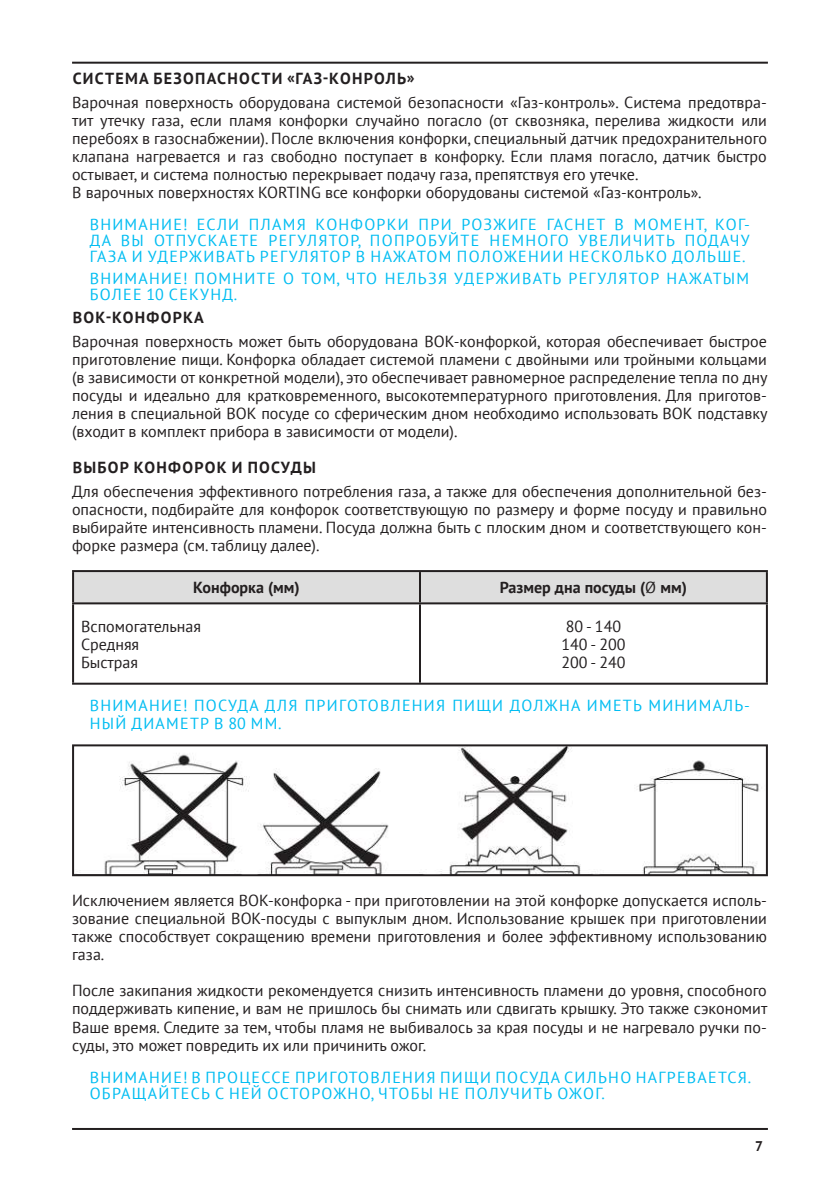
<style>
.page{position:relative;width:840px;height:1191px;background:#fff}
.page>*{position:absolute;margin:0;border:0;box-sizing:border-box;transform-origin:0 0}
.t1{font:16px/18px "PT Sans";color:#231f20;text-align:justify}
.t2{font:16px/16px "PT Sans";letter-spacing:.08em;color:#01bdf2}
.t3{font:700 16px "PT Sans";letter-spacing:.08em;color:#231f20}
.t4{font:700 16px "PT Sans";color:#231f20}
.t5{font:700 14px "PT Sans";color:#231f20}
.s1{font-weight:400}
</style>
<div class="page">
<hr style="left:72px;top:1128px;width:695px;height:2px;background:#231f20">
<hr style="left:72px;top:62px;width:695px;height:2px;background:#231f20">
<div style="left:74px;top:572px;width:691px;height:30px;background:#dedede"></div>
<hr style="left:419px;top:572px;width:2px;height:30px;background:#231f20">
<hr style="left:72px;top:602px;width:348px;height:2px;background:#231f20">
<hr style="left:72px;top:604px;width:2px;height:78px;background:#231f20">
<hr style="left:419px;top:604px;width:2px;height:78px;background:#231f20">
<hr style="left:72px;top:682px;width:348px;height:2px;background:#231f20">
<hr style="left:72px;top:570px;width:348px;height:2px;background:#231f20">
<hr style="left:72px;top:572px;width:2px;height:30px;background:#231f20">
<hr style="left:420px;top:570px;width:347px;height:2px;background:#231f20">
<hr style="left:765px;top:572px;width:2px;height:30px;background:#231f20">
<hr style="left:420px;top:602px;width:347px;height:2px;background:#231f20">
<hr style="left:765px;top:604px;width:2px;height:78px;background:#231f20">
<hr style="left:420px;top:682px;width:347px;height:2px;background:#231f20">
<svg style="left:72px;top:744px;width:696px;height:133px"></svg>
<p class="t3" style="left:73px;top:68px;width:343px">СИСТЕМА БЕЗОПАСНОСТИ «ГАЗ-КОНРОЛЬ»</p>
<p class="t1" style="left:72px;top:93px;width:696px;text-align:left">Варочная поверхность оборудована системой безопасности «Газ-контроль». Система предотвра&shy;тит утечку газа, если пламя конфорки случайно погасло (от сквозняка, перелива жидкости или перебоях в газоснабжении). После включения конфорки, специальный датчик предохранительного клапана нагревается и газ свободно поступает в конфорку. Если пламя погасло, датчик быстро остывает, и система полностью перекрывает подачу газа, препятствуя его утечке.<br>В варочных поверхностях KORTING все конфорки оборудованы системой «Газ-контроль».</p>
<p class="t2" style="left:90px;top:216px;width:661px;text-align:justify">ВНИМАНИЕ! ЕСЛИ ПЛАМЯ КОНФОРКИ ПРИ РОЗЖИГЕ ГАСНЕТ В МОМЕНТ, КОГ-ДА ВЫ ОТПУСКАЕТЕ РЕГУЛЯТОР, ПОПРОБУЙТЕ НЕМНОГО УВЕЛИЧИТЬ ПОДАЧУ ГАЗА И УДЕРЖИВАТЬ РЕГУЛЯТОР В НАЖАТОМ ПОЛОЖЕНИИ НЕСКОЛЬКО ДОЛЬШЕ.</p>
<p class="t2" style="left:90px;top:270px;width:660px">ВНИМАНИЕ! ПОМНИТЕ О ТОМ, ЧТО НЕЛЬЗЯ УДЕРЖИВАТЬ РЕГУЛЯТОР НАЖАТЫМ<br>БОЛЕЕ 10 СЕКУНД.</p>
<p class="t3" style="left:73px;top:307px;width:132px">ВОК-КОНФОРКА</p>
<p class="t1" style="left:72px;top:332px;width:696px">Варочная поверхность может быть оборудована ВОК-конфоркой, которая обеспечивает быстрое приготовление пищи. Конфорка обладает системой пламени с двойными или тройными кольцами (в зависимости от конкретной модели), это обеспечивает равномерное распределение тепла по дну посуды и идеально для кратковременного, высокотемпературного приготовления. Для приготов&shy;ления в специальной ВОК посуде со сферическим дном необходимо использовать ВОК подставку (входит в комплект прибора в зависимости от модели).</p>
<p class="t3" style="left:73px;top:457px;width:245px">ВЫБОР КОНФОРОК И ПОСУДЫ</p>
<p class="t1" style="left:72px;top:482px;width:696px">Для обеспечения эффективного потребления газа, а также для обеспечения дополнительной без&shy;опасности, подбирайте для конфорок соответствующую по размеру и форме посуду и правильно выбирайте интенсивность пламени. Посуда должна быть с плоским дном и соответствующего кон&shy;форке размера (см. таблицу далее).</p>
<p class="t4" style="left:193px;top:577px;width:108px">Конфорка (мм)</p>
<p class="t4" style="left:499px;top:577px;width:189px">Размер дна посуды (<span class="s1">Ø</span> мм)</p>
<p class="t1" style="left:81px;top:616px;width:121px;text-align:left">Вспомогательная<br>Средняя<br>Быстрая</p>
<p class="t1" style="left:561px;top:616px;width:66px;text-align:left">80 - 140<br>140 - 200<br>200 - 240</p>
<p class="t2" style="left:90px;top:695px;width:661px;line-height:18px">ВНИМАНИЕ! ПОСУДА ДЛЯ ПРИГОТОВЛЕНИЯ ПИЩИ ДОЛЖНА ИМЕТЬ МИНИМАЛЬ-<br>НЫЙ ДИАМЕТР В 80 ММ.</p>
<p class="t1" style="left:72px;top:891px;width:696px">Исключением является ВОК-конфорка - при приготовлении на этой конфорке допускается исполь&shy;зование специальной ВОК-посуды с выпуклым дном. Использование крышек при приготовлении также способствует сокращению времени приготовления и более эффективному использованию газа.</p>
<p class="t1" style="left:72px;top:981px;width:696px">После закипания жидкости рекомендуется снизить интенсивность пламени до уровня, способного поддерживать кипение, и вам не пришлось бы снимать или сдвигать крышку. Это также сэкономит Ваше время. Следите за тем, чтобы пламя не выбивалось за края посуды и не нагревало ручки по&shy;суды, это может повредить их или причинить ожог.</p>
<p class="t2" style="left:90px;top:1068px;width:662px">ВНИМАНИЕ! В ПРОЦЕССЕ ПРИГОТОВЛЕНИЯ ПИЩИ ПОСУДА СИЛЬНО НАГРЕВАЕТСЯ.<br>ОБРАЩАЙТЕСЬ С НЕЙ ОСТОРОЖНО, ЧТОБЫ НЕ ПОЛУЧИТЬ ОЖОГ.</p>
<p class="t5" style="left:754px;top:1136px;width:9px">7</p>
</div>
